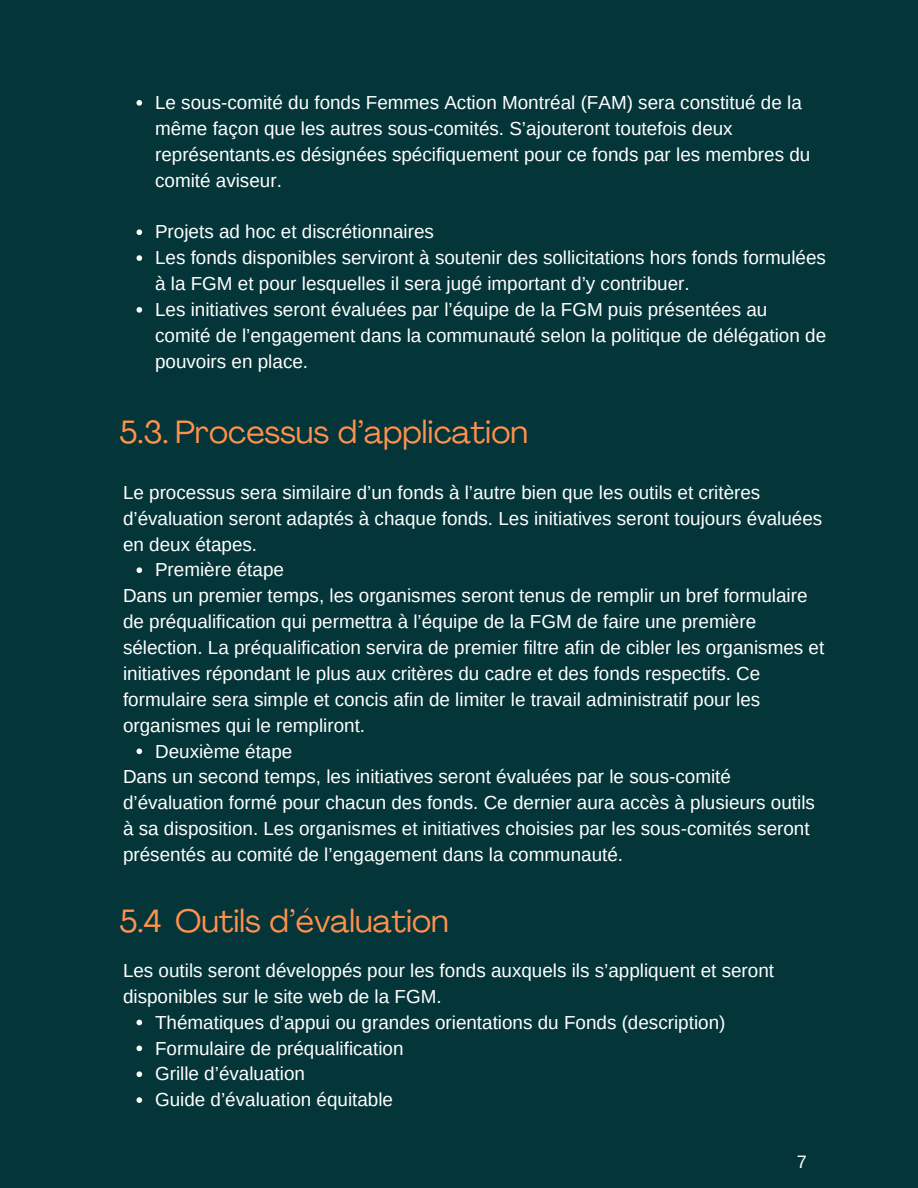
<style>
.page{position:relative;width:918px;height:1188px;background:#043539}
.page>*{position:absolute;margin:0;border:0;box-sizing:border-box;transform-origin:0 0}
.t1{font:31.8px "Agrandir";color:#ff914d}
.t2{font:18.9px/25.8px "Arimo";color:#fff}
.t3{font:18px "Arimo";color:#fff}
</style>
<div class="page">
<svg style="left:136px;top:100px;width:6px;height:6px"></svg>
<svg style="left:136px;top:229px;width:6px;height:6px"></svg>
<svg style="left:136px;top:255px;width:6px;height:6px"></svg>
<svg style="left:136px;top:307px;width:6px;height:6px"></svg>
<svg style="left:136px;top:567px;width:6px;height:6px"></svg>
<svg style="left:136px;top:749px;width:6px;height:5px"></svg>
<svg style="left:136px;top:1020px;width:6px;height:5px"></svg>
<svg style="left:136px;top:1046px;width:6px;height:5px"></svg>
<svg style="left:136px;top:1071px;width:6px;height:6px"></svg>
<svg style="left:136px;top:1097px;width:6px;height:6px"></svg>
<p class="t2" style="left:155px;top:90px;width:657px">Le sous-comité du fonds Femmes Action Montréal (FAM) sera constitué de la même façon que les autres sous-comités. S’ajouteront toutefois deux représentants.es désignées spécifiquement pour ce fonds par les membres du comité aviseur.</p>
<p class="t2" style="left:155px;top:219px;width:673px">Projets ad hoc et discrétionnaires<br>Les fonds disponibles serviront à soutenir des sollicitations hors fonds formulées à la FGM et pour lesquelles il sera jugé important d’y contribuer.<br>Les initiatives seront évaluées par l’équipe de la FGM puis présentées au comité de l’engagement dans la communauté selon la politique de délégation de pouvoirs en place.</p>
<h1 class="t1" style="left:119px;top:419px;width:410px">5.3. Processus d’application</h1>
<p class="t2" style="left:123px;top:479px;width:701px">Le processus sera similaire d’un fonds à l’autre bien que les outils et critères d’évaluation seront adaptés à chaque fonds. Les initiatives seront toujours évaluées en deux étapes.</p>
<p class="t2" style="left:123px;top:583px;width:703px">Dans un premier temps, les organismes seront tenus de remplir un bref formulaire de préqualification qui permettra à l’équipe de la FGM de faire une première sélection. La préqualification servira de premier filtre afin de cibler les organismes et initiatives répondant le plus aux critères du cadre et des fonds respectifs. Ce formulaire sera simple et concis afin de limiter le travail administratif pour les organismes qui le rempliront.</p>
<p class="t2" style="left:123px;top:764px;width:693px">Dans un second temps, les initiatives seront évaluées par le sous-comité d’évaluation formé pour chacun des fonds. Ce dernier aura accès à plusieurs outils à sa disposition. Les organismes et initiatives choisies par les sous-comités seront présentés au comité de l’engagement dans la communauté.</p>
<p class="t2" style="left:155px;top:557px;width:130px">Première étape</p>
<p class="t2" style="left:155px;top:738px;width:139px">Deuxième étape</p>
<h1 class="t1" style="left:119px;top:909px;width:331px">5.4 Outils d’évaluation</h1>
<p class="t2" style="left:123px;top:957px;width:653px">Les outils seront développés pour les fonds auxquels ils s’appliquent et seront disponibles sur le site web de la FGM.</p>
<p class="t2" style="left:155px;top:1009px;width:572px">Thématiques d’appui ou grandes orientations du Fonds (description)<br>Formulaire de préqualification<br>Grille d’évaluation<br>Guide d’évaluation équitable</p>
<p class="t3" style="left:797px;top:1152px;width:12px">7</p>
</div>
